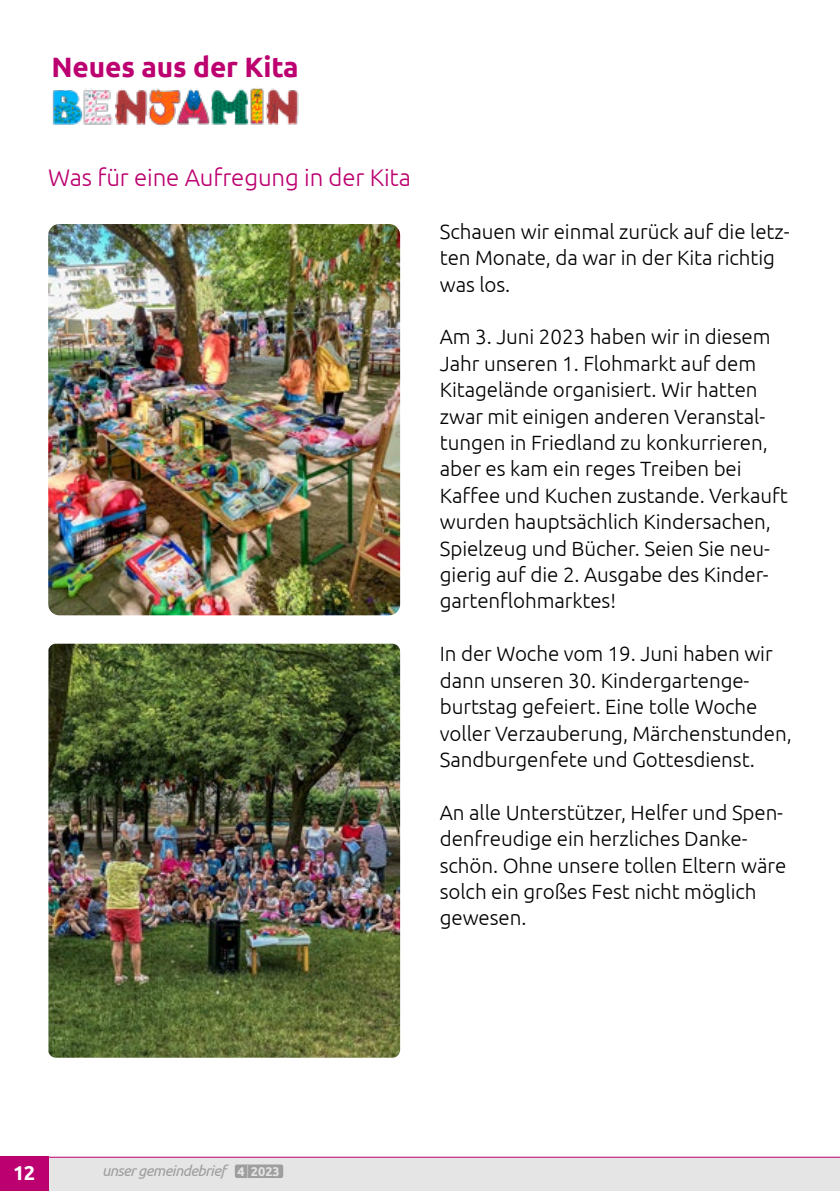
<style>
.page{position:relative;width:840px;height:1191px;background:#fff}
.page>*{position:absolute;margin:0;border:0;box-sizing:border-box;transform-origin:0 0}
.Inhaltstitel{font:700 28px "Ubuntu";letter-spacing:-.005em;color:#bc0070}
.Inhaltstitel_II{font:300 24px "Ubuntu";letter-spacing:-.005em;color:#bc0070}
.Normaltext{font:300 20.6px/26.4px "Ubuntu";letter-spacing:-.005em;color:#000}
.t1{font:700 20px "Ubuntu";color:#fff}
.t2{font:italic 15px "Ubuntu";letter-spacing:-.04em;color:#9e9e9e}
.s1{font-weight:700;font-style:normal;font-size:12.6px;color:#e5e5e5}
</style>
<div class="page">
<img style="left:48px;top:224px;width:352px;height:391px">
<img style="left:48px;top:643px;width:352px;height:414px">
<img style="left:52px;top:88px;width:247px;height:38px">
<div style="left:0;top:1157px;width:839px;height:34px;background:#e5e5e5"></div>
<div style="left:0;top:1157px;width:48px;height:34px;background:#bc0070"></div>
<hr style="left:0;top:1156px;width:839px;height:1px;background:#bc0070">
<div style="left:235px;top:1164px;width:48px;height:14px;background:#9e9e9e;border-radius:2px"></div>
<svg style="left:247px;top:1164px;width:1px;height:14px"></svg>
<p class="Inhaltstitel" style="left:51px;top:50px;width:248px">Neues aus der Kita</p>
<p class="Inhaltstitel_II" style="left:48px;top:163px;width:364px">Was für eine Aufregung in der Kita</p>
<p class="Normaltext" style="left:439px;top:218px;width:351px">Schauen wir einmal zurück auf die letz&shy;ten Monate, da war in der Kita richtig was los.</p>
<p class="Normaltext" style="left:439px;top:323px;width:349px">Am 3. Juni 2023 haben wir in diesem Jahr unseren 1. Flohmarkt auf dem Kitagelände organisiert. Wir hatten zwar mit einigen anderen Veranstal&shy;tungen in Friedland zu konkurrieren, aber es kam ein reges Treiben bei Kaffee und Kuchen zustande. Verkauft wurden hauptsächlich Kindersachen, Spielzeug und Bücher. Seien Sie neu&shy;gierig auf die 2. Ausgabe des Kinder&shy;gartenflohmarktes!</p>
<p class="Normaltext" style="left:439px;top:640px;width:353px">In der Woche vom 19. Juni haben wir dann unseren 30. Kindergartenge&shy;burtstag gefeiert. Eine tolle Woche voller Verzauberung, Märchenstunden, Sandburgenfete und Gottesdienst.</p>
<p class="Normaltext" style="left:439px;top:798px;width:348px">An alle Unterstützer, Helfer und Spen&shy;denfreudige ein herzliches Danke&shy;schön. Ohne unsere tollen Eltern wäre solch ein großes Fest nicht möglich gewesen.</p>
<p class="t1" style="left:13px;top:1160px;width:23px">12</p>
<p class="t2" style="left:102px;top:1161px;width:179px">unser gemeindebrief <span class="s1">4 2023</span></p>
</div>
